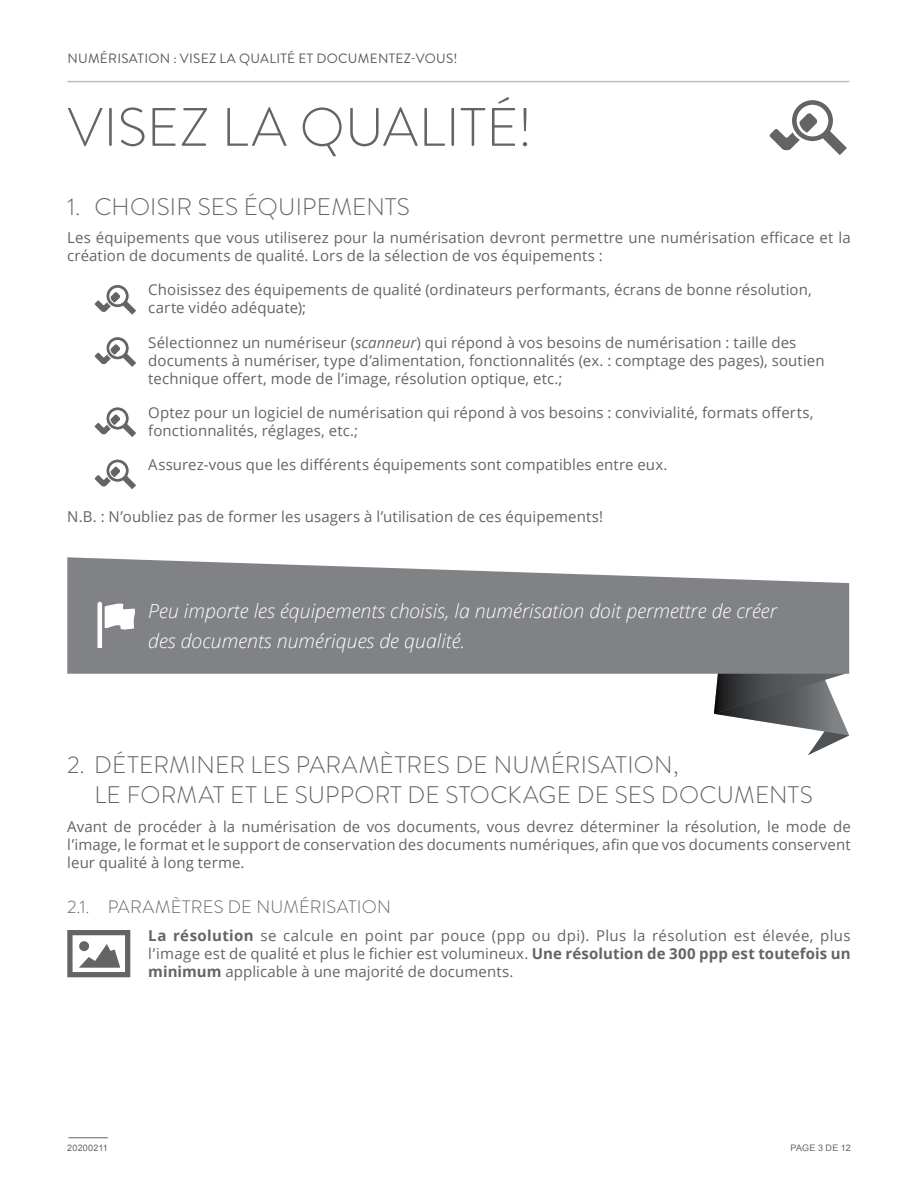
<style>
.page{position:relative;width:918px;height:1188px;background:#fff}
.page>*{position:absolute;margin:0;border:0;box-sizing:border-box;transform-origin:0 0}
.t1{font:300 54px "Brandon Grotesque";letter-spacing:.01em;color:#636466}
.t2{font:300 24px/30px "Brandon Grotesque";letter-spacing:.01em;color:#636466}
.t3{font:italic 300 19.5px/30px "Open Sans";color:#fff}
.t4{font:300 18px "Brandon Grotesque";letter-spacing:.015em;color:#636466}
.t5{font:15px/18px "Open Sans";letter-spacing:.005em;color:#636466}
.t6{font:13.5px "Brandon Grotesque";letter-spacing:.02em;color:#58595b}
.t7{font:9px "Arial";letter-spacing:.025em;color:#636466}
.s1{font-style:italic}
.s2{font-weight:700}
</style>
<div class="page">
<hr style="left:67px;top:81px;width:782px;height:1px;background:#bcbec0">
<hr style="left:68px;top:1137px;width:40px;height:1px;background:#636466">
<svg style="left:67px;top:557px;width:782px;height:117px;background:#8e9093"></svg>
<svg style="left:717px;top:674px;width:127px;height:6px"></svg>
<svg style="left:714px;top:680px;width:134px;height:52px"></svg>
<svg style="left:808px;top:732px;width:41px;height:23px"></svg>
<svg style="left:95px;top:285px;width:41px;height:30px"></svg>
<svg style="left:95px;top:337px;width:41px;height:30px"></svg>
<svg style="left:95px;top:407px;width:41px;height:30px"></svg>
<svg style="left:95px;top:459px;width:41px;height:30px"></svg>
<svg style="left:67px;top:930px;width:63px;height:47px"></svg>
<div style="left:79px;top:941px;width:10px;height:10px;background:#636466;border-radius:50%"></div>
<svg style="left:770px;top:100px;width:77px;height:55px"></svg>
<svg style="left:97px;top:601px;width:39px;height:47px"></svg>
<p class="t6" style="left:67px;top:50px;width:392px">NUMÉRISATION : VISEZ LA QUALITÉ ET DOCUMENTEZ-VOUS!</p>
<h1 class="t1" style="left:68px;top:90px;width:467px">VISEZ LA QUALITÉ!</h1>
<h2 class="t2" style="left:67px;top:191px;width:344px">1. CHOISIR SES ÉQUIPEMENTS</h2>
<p class="t5" style="left:67px;top:228px;width:785px">Les équipements que vous utiliserez pour la numérisation devront permettre une numérisation efficace et la création de documents de qualité. Lors de la sélection de vos équipements :</p>
<p class="t5" style="left:148px;top:280px;width:665px">Choisissez des équipements de qualité (ordinateurs performants, écrans de bonne résolution, carte vidéo adéquate);</p>
<p class="t5" style="left:148px;top:333px;width:678px">Sélectionnez un numériseur (<span class="s1">scanneur</span>) qui répond à vos besoins de numérisation : taille des documents à numériser, type d’alimentation, fonctionnalités (ex. : comptage des pages), soutien technique offert, mode de l’image, résolution optique, etc.;</p>
<p class="t5" style="left:148px;top:403px;width:667px">Optez pour un logiciel de numérisation qui répond à vos besoins : convivialité, formats offerts, fonctionnalités, réglages, etc.;</p>
<p class="t5" style="left:148px;top:455px;width:521px">Assurez-vous que les différents équipements sont compatibles entre eux.</p>
<p class="t5" style="left:67px;top:507px;width:537px">N.B. : N’oubliez pas de former les usagers à l’utilisation de ces équipements!</p>
<h3 class="t3" style="left:148px;top:595px;width:630px">Peu importe les équipements choisis, la numérisation doit permettre de créer des documents numériques de qualité.</h3>
<h2 class="t2" style="left:94px;top:750px;width:720px;text-indent:-27px">2. DÉTERMINER LES PARAMÈTRES DE NUMÉRISATION,<br>LE FORMAT ET LE SUPPORT DE STOCKAGE DE SES DOCUMENTS</h2>
<p class="t5" style="left:67px;top:817px;width:785px;text-align:justify">Avant de procéder à la numérisation de vos documents, vous devrez déterminer la résolution, le mode de l’image, le format et le support de conservation des documents numériques, afin que vos documents conservent leur qualité à long terme.</p>
<p class="t4" style="left:67px;top:894px;width:325px">2.1. PARAMÈTRES DE NUMÉRISATION</p>
<p class="t5" style="left:148px;top:926px;width:704px;text-align:justify"><span class="s2">La résolution</span> se calcule en point par pouce (ppp ou dpi). Plus la résolution est élevée, plus l’image est de qualité et plus le fichier est volumineux. <span class="s2">Une résolution de 300 ppp est toutefois un minimum</span> applicable à une majorité de documents.</p>
<p class="t7" style="left:67px;top:1142px;width:42px">20200211</p>
<p class="t7" style="left:791px;top:1142px;width:62px">PAGE 3 DE 12</p>
</div>
